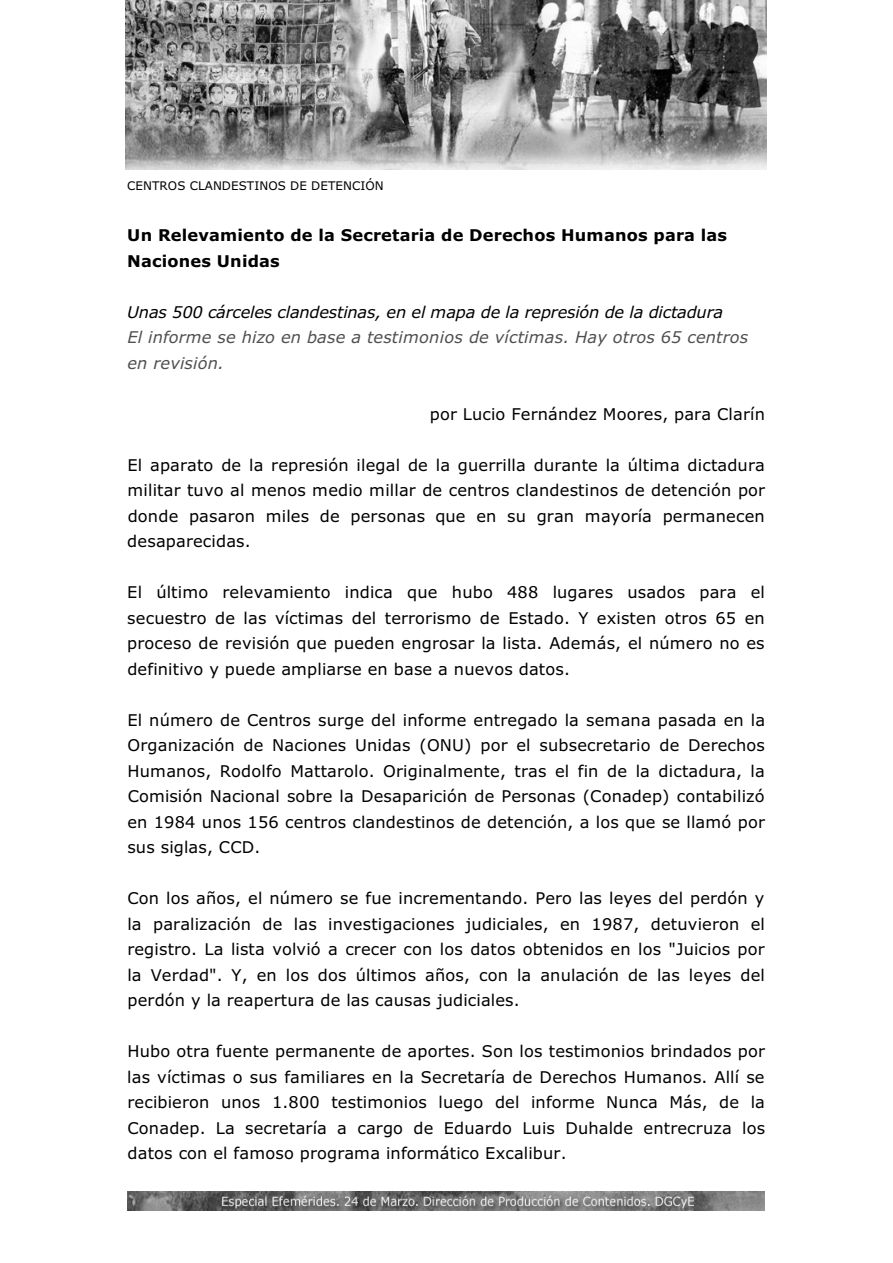
<style>
.page{position:relative;width:893px;height:1263px;background:#fff}
.page>*{position:absolute;margin:0;border:0;box-sizing:border-box;transform-origin:0 0}
.t1{font:16.2px/25.5px "Verdana";letter-spacing:.01em;color:#000;text-align:justify}
.t2{font:italic 16.2px/25.5px "Verdana";letter-spacing:.01em;color:#4f4f4f}
.t3{font:700 16.2px/25.5px "Verdana";letter-spacing:.01em;color:#000}
.t4{font:italic 16.2px "Verdana";letter-spacing:-.01em;color:#000}
.t5{font:11.85px "Verdana";letter-spacing:.005em;color:#000}
</style>
<div class="page">
<img style="left:127px;top:1192px;width:638px;height:18px">
<img style="left:126px;top:0;width:640px;height:169px">
<p class="t5" style="left:127px;top:181px;width:258px">CENTROS CLANDESTINOS DE DETENCIÓN</p>
<p class="t3" style="left:127px;top:223px;width:601px">Un Relevamiento de la Secretaria de Derechos Humanos para las<br>Naciones Unidas</p>
<p class="t4" style="left:127px;top:303px;width:597px">Unas 500 cárceles clandestinas, en el mapa de la represión de la dictadura</p>
<p class="t2" style="left:127px;top:325px;width:622px">El informe se hizo en base a testimonios de víctimas. Hay otros 65 centros en revisión.</p>
<p class="t1" style="left:430px;top:403px;width:337px">por Lucio Fernández Moores, para Clarín</p>
<p class="t1" style="left:127px;top:454px;width:639px">El aparato de la represión ilegal de la guerrilla durante la última dictadura militar tuvo al menos medio millar de centros clandestinos de detención por donde pasaron miles de personas que en su gran mayoría permanecen desaparecidas.</p>
<p class="t1" style="left:127px;top:581px;width:639px">El último relevamiento indica que hubo 488 lugares usados para el secuestro de las víctimas del terrorismo de Estado. Y existen otros 65 en proceso de revisión que pueden engrosar la lista. Además, el número no es definitivo y puede ampliarse en base a nuevos datos.</p>
<p class="t1" style="left:127px;top:709px;width:639px">El número de Centros surge del informe entregado la semana pasada en la Organización de Naciones Unidas (ONU) por el subsecretario de Derechos Humanos, Rodolfo Mattarolo. Originalmente, tras el fin de la dictadura, la Comisión Nacional sobre la Desaparición de Personas (Conadep) contabilizó en 1984 unos 156 centros clandestinos de detención, a los que se llamó por sus siglas, CCD.</p>
<p class="t1" style="left:127px;top:887px;width:639px">Con los años, el número se fue incrementando. Pero las leyes del perdón y la paralización de las investigaciones judiciales, en 1987, detuvieron el registro. La lista volvió a crecer con los datos obtenidos en los "Juicios por la Verdad". Y, en los dos últimos años, con la anulación de las leyes del perdón y la reapertura de las causas judiciales.</p>
<p class="t1" style="left:127px;top:1040px;width:639px">Hubo otra fuente permanente de aportes. Son los testimonios brindados por las víctimas o sus familiares en la Secretaría de Derechos Humanos. Allí se recibieron unos 1.800 testimonios luego del informe Nunca Más, de la Conadep. La secretaría a cargo de Eduardo Luis Duhalde entrecruza los datos con el famoso programa informático Excalibur.</p>
</div>
